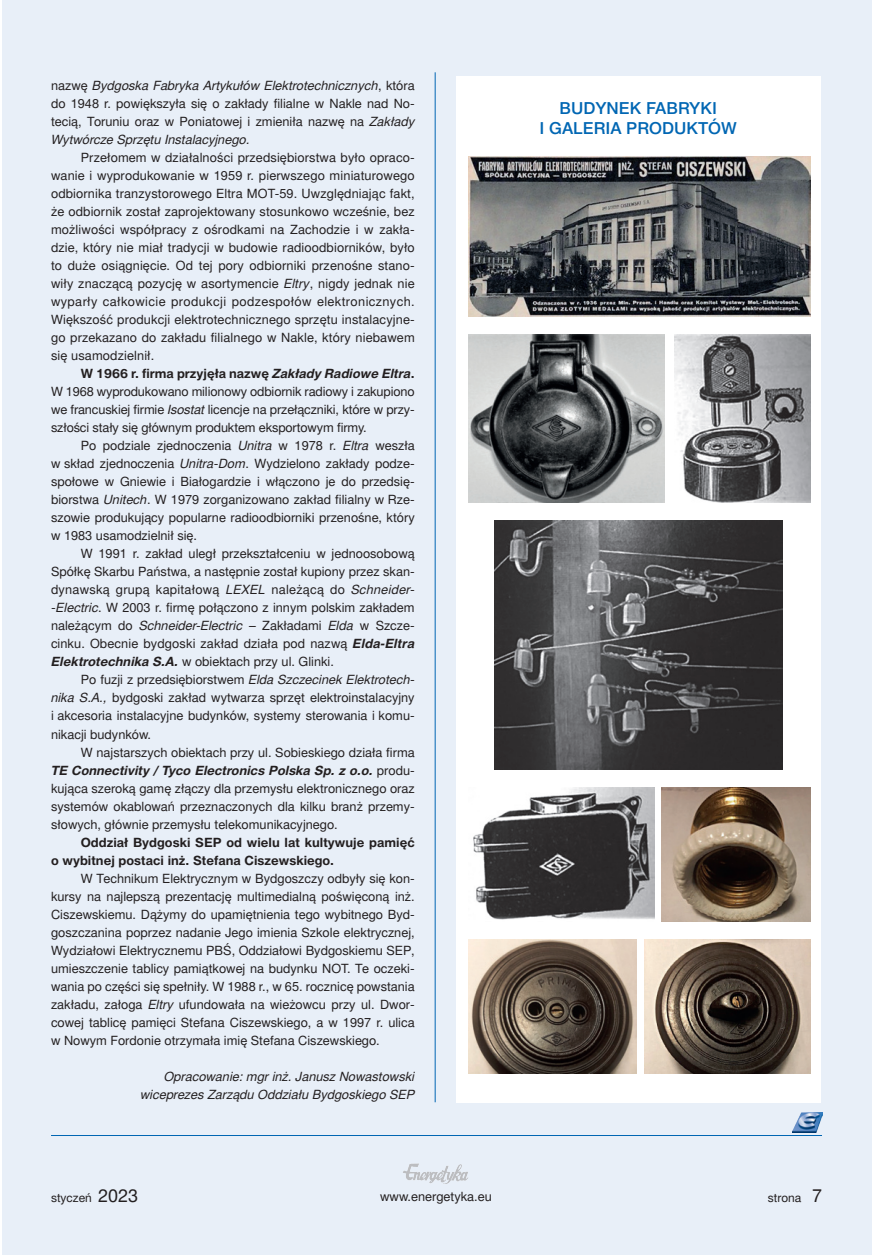
<style>
.page{position:relative;width:872px;height:1255px;background:#fff}
.page>*{position:absolute;margin:0;border:0;box-sizing:border-box;transform-origin:0 0}
.t1{font:16.5px/19.8px "Switzer EFN Medium";color:#0166b3;text-align:center}
.t2{font:12.75px/18px "Switzer EFN";color:#231f20;text-align:justify}
.t3{font:700 12.75px/18px "Switzer EFN";color:#231f20}
.t4{font:italic 12.75px/18px "Switzer EFN";color:#231f20;text-align:right}
.t5{font:12px "Switzer EFN";color:#231f20}
.s1{font-style:italic}
.s2{font-weight:700}
.s3{font-weight:700;font-style:italic}
.s4{font-size:18px}
</style>
<div class="page">
<div style="left:2px;top:0;width:870px;height:1254px;background:#e8eff8"></div>
<div style="left:457px;top:76px;width:364px;height:1026px;background:#fff"></div>
<hr style="left:435px;top:72px;width:1px;height:1030px;background:#0166b3">
<img style="left:469px;top:157px;width:341px;height:159px">
<img style="left:469px;top:334px;width:196px;height:168px">
<img style="left:674px;top:334px;width:136px;height:168px">
<img style="left:473px;top:787px;width:181px;height:133px">
<img style="left:495px;top:520px;width:288px;height:249px">
<img style="left:469px;top:939px;width:168px;height:134px">
<img style="left:644px;top:939px;width:166px;height:134px">
<img style="left:661px;top:787px;width:149px;height:134px">
<hr style="left:51px;top:1135px;width:771px;height:1px;background:#0166b3">
<img style="left:792px;top:1112px;width:30px;height:20px">
<p class="t2" style="left:51px;top:77px;width:365px">nazwę <span class="s1">Bydgoska Fabryka Artykułów Elektrotechnicznych</span>, która do 1948 r. powiększyła się o zakłady filialne w Nakle nad No&shy;tecią, Toruniu oraz w Poniatowej i zmieniła nazwę na <span class="s1">Zakłady Wytwórcze Sprzętu Instalacyjnego.</span></p>
<p class="t2" style="left:51px;top:149px;width:365px;text-indent:30px">Przełomem w działalności przedsiębiorstwa było opraco&shy;wanie i wyprodukowanie w 1959 r. pierwszego miniaturowego odbiornika tranzystorowego Eltra MOT-59. Uwzględniając fakt, że odbiornik został zaprojektowany stosunkowo wcześnie, bez możliwości współpracy z ośrodkami na Zachodzie i w zakła&shy;dzie, który nie miał tradycji w budowie radioodbiorników, było to duże osiągnięcie. Od tej pory odbiorniki przenośne stano&shy;wiły znaczącą pozycję w asortymencie <span class="s1">Eltry</span>, nigdy jednak nie wyparły całkowicie produkcji podzespołów elektronicznych.<br>Większość produkcji elektrotechnicznego sprzętu instalacyjne&shy;go przekazano do zakładu filialnego w Nakle, który niebawem się usamodzielnił.</p>
<p class="t2" style="left:51px;top:365px;width:365px;text-indent:30px"><span class="s2">W 1966 r. firma przyjęła nazwę</span> <span class="s3">Zakłady Radiowe Eltra</span><span class="s2">.<br></span>W 1968 wyprodukowano milionowy odbiornik radiowy i zakupiono we francuskiej firmie <span class="s1">Isostat</span> licencje na przełączniki, które w przy&shy;szłości stały się głównym produktem eksportowym firmy.</p>
<p class="t2" style="left:51px;top:437px;width:365px;text-indent:30px">Po podziale zjednoczenia <span class="s1">Unitra</span> w 1978 r. <span class="s1">Eltra</span> weszła w skład zjednoczenia <span class="s1">Unitra-Dom</span>. Wydzielono zakłady podze&shy;społowe w Gniewie i Białogardzie i włączono je do przedsię&shy;biorstwa <span class="s1">Unitech</span>. W 1979 zorganizowano zakład filialny w Rze&shy;szowie produkujący popularne radioodbiorniki przenośne, który w 1983 usamodzielnił się.</p>
<p class="t2" style="left:51px;top:545px;width:365px;text-indent:30px">W 1991 r. zakład uległ przekształceniu w jednoosobową Spółkę Skarbu Państwa, a następnie został kupiony przez skan&shy;dynawską grupą kapitałową <span class="s1">LEXEL</span> należącą do <span class="s1">Schneider--Electric</span>. W 2003 r. firmę połączono z innym polskim zakładem należącym do <span class="s1">Schneider-Electric</span> – Zakładami <span class="s1">Elda</span> w Szcze&shy;cinku. Obecnie bydgoski zakład działa pod nazwą <span class="s3">Elda-Eltra Elektrotechnika S.A.</span> w obiektach przy ul. Glinki.</p>
<p class="t2" style="left:51px;top:671px;width:365px;text-indent:30px">Po fuzji z przedsiębiorstwem <span class="s1">Elda Szczecinek Elektrotech&shy;nika S.A.,</span> bydgoski zakład wytwarza sprzęt elektroinstalacyjny i akcesoria instalacyjne budynków, systemy sterowania i komu&shy;nikacji budynków.</p>
<p class="t2" style="left:51px;top:743px;width:365px;text-indent:30px">W najstarszych obiektach przy ul. Sobieskiego działa firma <span class="s3">TE Connectivity / Tyco Electronics Polska Sp. z o.o.</span> produ&shy;kująca szeroką gamę złączy dla przemysłu elektronicznego oraz systemów okablowań przeznaczonych dla kilku branż przemy&shy;słowych, głównie przemysłu telekomunikacyjnego.</p>
<p class="t3" style="left:51px;top:833px;width:365px;text-indent:30px">Oddział Bydgoski SEP od wielu lat kultywuje pamięć o wybitnej postaci inż. Stefana Ciszewskiego.</p>
<p class="t2" style="left:51px;top:869px;width:365px;text-indent:30px">W Technikum Elektrycznym w Bydgoszczy odbyły się kon&shy;kursy na najlepszą prezentację multimedialną poświęconą inż.<br>Ciszewskiemu. Dążymy do upamiętnienia tego wybitnego Byd&shy;goszczanina poprzez nadanie Jego imienia Szkole elektrycznej, Wydziałowi Elektrycznemu PBŚ, Oddziałowi Bydgoskiemu SEP, umieszczenie tablicy pamiątkowej na budynku NOT. Te oczeki&shy;wania po części się spełniły. W 1988 r., w 65. rocznicę powstania zakładu, załoga <span class="s1">Eltry</span> ufundowała na wieżowcu przy ul. Dwor&shy;cowej tablicę pamięci Stefana Ciszewskiego, a w 1997 r. ulica w Nowym Fordonie otrzymała imię Stefana Ciszewskiego.</p>
<p class="t4" style="left:140px;top:1067px;width:276px">Opracowanie: mgr inż. Janusz Nowastowski wiceprezes Zarządu Oddziału Bydgoskiego SEP</p>
<p class="t1" style="left:539px;top:98px;width:199px">BUDYNEK FABRYKI<br>I GALERIA PRODUKTÓW</p>
<p class="t5" style="left:51px;top:1190px;width:89px">styczeń <span class="s4">2023</span></p>
<p class="t2" style="left:380px;top:1188px;width:113px">www.energetyka.eu</p>
<p class="t5" style="left:768px;top:1190px;width:56px">strona <span class="s4">7</span></p>
</div>
